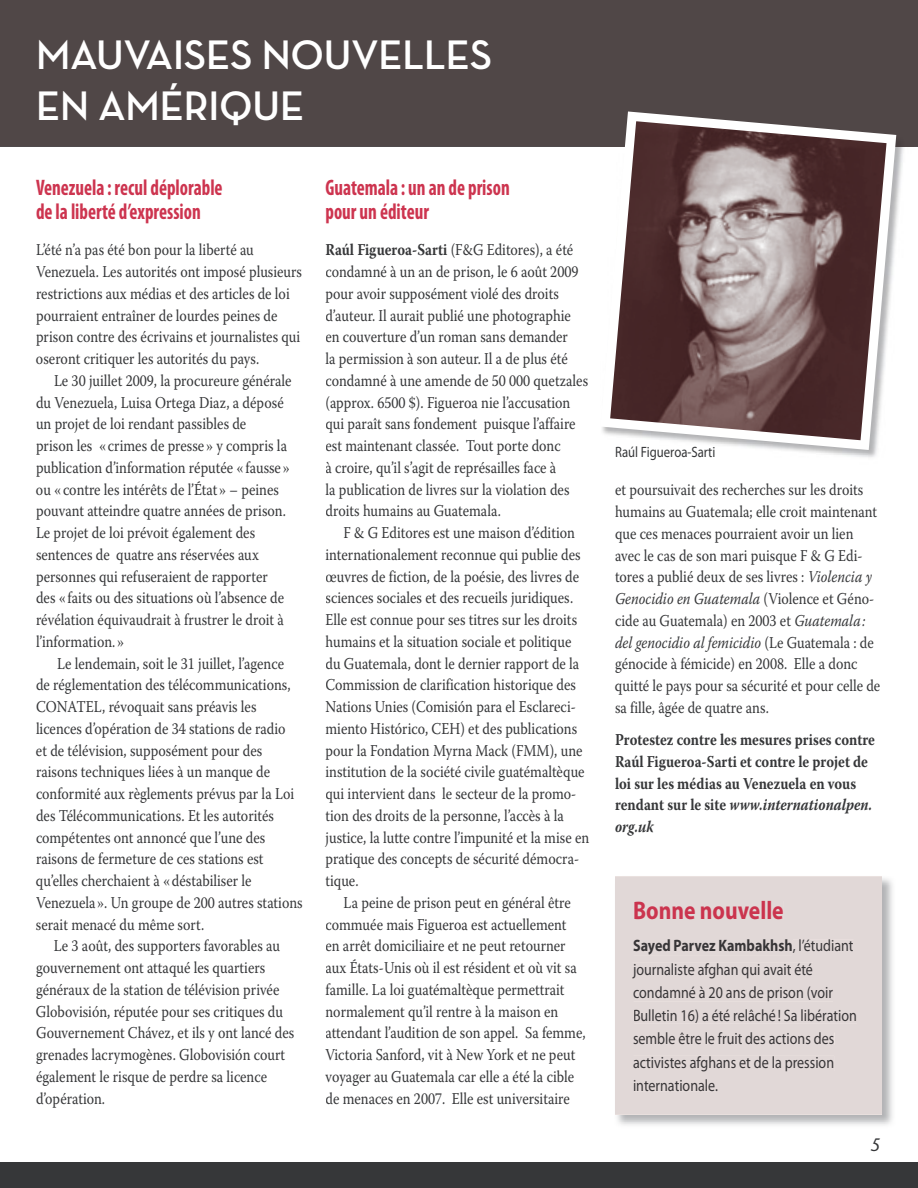
<style>
.page{position:relative;width:918px;height:1188px;background:#fff}
.page>*{position:absolute;margin:0;border:0;box-sizing:border-box;transform-origin:0 0}
.t1{font:700 42px/51px "Neutra Disp";color:#fff}
.t2{font:700 25.5px "Myriad Pro";color:#cb344e;scale:.85 1}
.t3{font:700 condensed 22.5px/24px "Myriad Pro";color:#cd344f;scale:.85 1}
.t4{font:italic 18px "Stone Sans";color:#363739}
.t5{font:16.5px/21.8px "Warnock Pro";color:#363739;scale:.85 1}
.t6{font:16.5px/23.2px "Myriad Pro";color:#373537;scale:.85 1}
.t7{font:700 16.5px/21.8px "Warnock Pro";color:#363739;scale:.85 1}
.t8{font:15px "Myriad Pro";color:#363739;scale:.85 1}
.s1{font-weight:700}
.s2{font-style:italic}
</style>
<div class="page">
<div style="left:0;top:0;width:918px;height:147px;background:#504747"></div>
<div style="left:0;top:1162px;width:918px;height:26px;background:#363739"></div>
<img style="left:786px;top:112px;width:127px;height:346px">
<svg style="left:600px;top:111px;width:296px;height:339px"></svg>
<img style="left:617px;top:878px;width:276px;height:247px">
<div style="left:615px;top:876px;width:267px;height:239px;background:#e1d8d7"></div>
<div style="left:634px;top:901px;width:149px;height:19px;background:#e1d8d7"></div>
<div style="left:634px;top:940px;width:158px;height:15px;background:#e1d8d7"></div>
<div style="left:793px;top:940px;width:61px;height:14px;background:#e1d8d7"></div>
<div style="left:632px;top:963px;width:181px;height:15px;background:#e1d8d7"></div>
<div style="left:634px;top:986px;width:199px;height:15px;background:#e1d8d7"></div>
<div style="left:634px;top:1010px;width:223px;height:13px;background:#e1d8d7"></div>
<div style="left:634px;top:1033px;width:200px;height:12px;background:#e1d8d7"></div>
<div style="left:633px;top:1056px;width:201px;height:15px;background:#e1d8d7"></div>
<div style="left:634px;top:1079px;width:83px;height:12px;background:#e1d8d7"></div>
<img style="left:616px;top:447px;width:99px;height:3px">
<h1 class="t1" style="left:36px;top:34px;width:458px">MAUVAISES NOUVELLES<br>EN AMÉRIQUE</h1>
<h3 class="t3" style="left:36px;top:177px;width:221px">Venezuela : recul déplorable de la liberté d’expression</h3>
<p class="t5" style="left:36px;top:241px;width:315px">L’été n’a pas été bon pour la liberté au Venezuela. Les autorités ont imposé plusieurs restrictions aux médias et des articles de loi pourraient entraîner de lourdes peines de prison contre des écrivains et journalistes qui oseront critiquer les autorités du pays.</p>
<p class="t5" style="left:36px;top:371px;width:302px;text-indent:18px">Le 30 juillet 2009, la procureure générale du Venezuela, Luisa Ortega Diaz, a déposé un projet de loi rendant passibles de<br>prison les « crimes de presse » y compris la publication d’information réputée « fausse » ou « contre les intérêts de l’État » – peines pouvant atteindre quatre années de prison.<br>Le projet de loi prévoit également des sentences de quatre ans réservées aux personnes qui refuseraient de rapporter<br>des « faits ou des situations où l’absence de révélation équivaudrait à frustrer le droit à l’information.»</p>
<p class="t5" style="left:36px;top:654px;width:315px;text-indent:21px">Le lendemain, soit le 31 juillet, l’agence<br>de réglementation des télécommunications, CONATEL, révoquait sans préavis les licences d’opération de 34 stations de radio<br>et de télévision, supposément pour des raisons techniques liées à un manque de conformité aux règlements prévus par la Loi des Télécommunications. Et les autorités compétentes ont annoncé que l’une des raisons de fermeture de ces stations est qu’elles cherchaient à « déstabiliser le Venezuela ». Un groupe de 200 autres stations serait menacé du même sort.</p>
<p class="t5" style="left:36px;top:937px;width:305px;text-indent:18px">Le 3 août, des supporters favorables au gouvernement ont attaqué les quartiers généraux de la station de télévision privée Globovisión, réputée pour ses critiques du Gouvernement Chávez, et ils y ont lancé des grenades lacrymogènes. Globovisión court également le risque de perdre sa licence d’opération.</p>
<h3 class="t3" style="left:326px;top:177px;width:218px">Guatemala : un an de prison pour un éditeur</h3>
<p class="t5" style="left:325px;top:241px;width:310px"><span class="s1">Raúl Figueroa-Sarti</span> (F&amp;G Editores), a été condamné à un an de prison, le 6 août 2009 pour avoir supposément violé des droits d’auteur. Il aurait publié une photographie en couverture d’un roman sans demander<br>la permission à son auteur. Il a de plus été condamné à une amende de 50 000 quetzales (approx. 6500 $). Figueroa nie l’accusation qui paraît sans fondement puisque l’affaire est maintenant classée. Tout porte donc<br>à croire, qu’il s’agit de représailles face à<br>la publication de livres sur la violation des droits humains au Guatemala.</p>
<p class="t5" style="left:325px;top:523px;width:312px;text-indent:18px">F &amp; G Editores est une maison d’édition internationalement reconnue qui publie des œuvres de fiction, de la poésie, des livres de sciences sociales et des recueils juridiques.<br>Elle est connue pour ses titres sur les droits humains et la situation sociale et politique du Guatemala, dont le dernier rapport de la Commission de clarification historique des Nations Unies (Comisión para el Esclareci&shy;miento Histórico, CEH) et des publications pour la Fondation Myrna Mack (FMM), une institution de la société civile guatémaltèque qui intervient dans le secteur de la promo&shy;tion des droits de la personne, l’accès à la justice, la lutte contre l’impunité et la mise en pratique des concepts de sécurité démocra&shy;tique.</p>
<p class="t5" style="left:325px;top:893px;width:308px;text-indent:18px">La peine de prison peut en général être commuée mais Figueroa est actuellement<br>en arrêt domiciliaire et ne peut retourner aux États-Unis où il est résident et où vit sa famille. La loi guatémaltèque permettrait normalement qu’il rentre à la maison en attendant l’audition de son appel. Sa femme, Victoria Sanford, vit à New York et ne peut voyager au Guatemala car elle a été la cible de menaces en 2007. Elle est universitaire</p>
<p class="t8" style="left:615px;top:447px;width:120px">Raúl Figueroa-Sarti</p>
<p class="t5" style="left:615px;top:481px;width:314px">et poursuivait des recherches sur les droits humains au Guatemala; elle croit maintenant que ces menaces pourraient avoir un lien avec le cas de son mari puisque F &amp; G Edi&shy;tores a publié deux de ses livres : <span class="s2">Violencia y Genocidio en Guatemala</span> (Violence et Géno&shy;cide au Guatemala) en 2003 et <span class="s2">Guatemala : del genocidio al femicidio</span> (Le Guatemala : de génocide à fémicide) en 2008. Elle a donc quitté le pays pour sa sécurité et pour celle de sa fille, âgée de quatre ans.</p>
<p class="t7" style="left:615px;top:730px;width:307px">Protestez contre les mesures prises contre Raúl Figueroa-Sarti et contre le projet de loi sur les médias au Venezuela en vous rendant sur le site <span class="s2">www.internationalpen. org.uk</span></p>
<h2 class="t2" style="left:633px;top:896px;width:179px">Bonne nouvelle</h2>
<p class="t6" style="left:633px;top:935px;width:265px"><span class="s1">Sayed Parvez Kambakhsh</span>, l’étudiant journaliste afghan qui avait été condamné à 20 ans de prison (voir Bulletin 16) a été relâché ! Sa libération semble être le fruit des actions des activistes afghans et de la pression internationale.</p>
<p class="t4" style="left:870px;top:1137px;width:12px">5</p>
</div>
